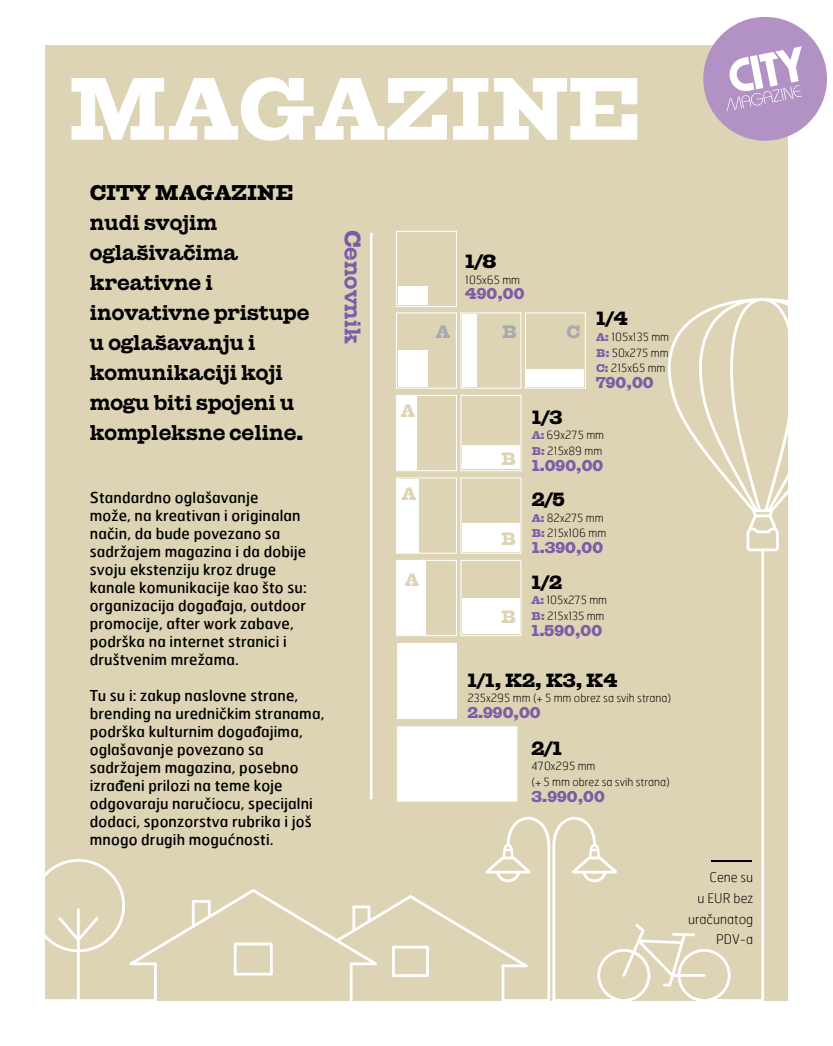
<style>
.page{position:relative;width:833px;height:1046px;background:#fff}
.page>*{position:absolute;margin:0;border:0;box-sizing:border-box;transform-origin:0 0}
.t1{font:87.88px "Giza";color:#fff}
.t2{font:100 80px "Pluto";color:#000}
.t3{font:22.5px "Giza";color:#7c5ca7}
.t4{font:21.25px/30px "Giza";color:#000}
.t5{font:19px "Giza";color:#000}
.t6{font:17.88px "Giza";color:#ddd4b5}
.t7{font:17.88px "Giza";color:#a7a9ac}
.t8{font:15.62px "Giza";letter-spacing:.005em;color:#7c5ca7}
.t9{font:15px/18px "Hermes FB";letter-spacing:.01em;color:#000}
.t10{font:100 13.25px/20.8px "Hermes FB";color:#000;text-align:right}
.t11{font:100 11.25px/15.6px "Hermes FB";color:#000}
.s1{font-family:"Giza";font-weight:400;color:#7c5ca7}
</style>
<div class="page">
<div style="left:45px;top:45px;width:743px;height:955px;background:#ddd4b5"></div>
<div style="left:396px;top:312px;width:60px;height:76px;border:1px solid #fff"></div>
<svg style="left:552px;top:298px;width:236px;height:703px"></svg>
<svg style="left:377px;top:817px;width:173px;height:184px"></svg>
<svg style="left:45px;top:435px;width:332px;height:566px"></svg>
<svg style="left:703px;top:17px;width:124px;height:124px"></svg>
<div style="left:397px;top:479px;width:22px;height:73px;background:#fff"></div>
<div style="left:397px;top:561px;width:29px;height:73px;background:#fff"></div>
<div style="left:462px;top:523px;width:57px;height:28px;background:#fff"></div>
<div style="left:462px;top:598px;width:57px;height:36px;background:#fff"></div>
<div style="left:398px;top:286px;width:29px;height:19px;background:#fff"></div>
<div style="left:396px;top:231px;width:60px;height:76px;border:1px solid #fff"></div>
<div style="left:527px;top:369px;width:57px;height:18px;background:#fff"></div>
<div style="left:398px;top:350px;width:29px;height:36px;background:#fff"></div>
<div style="left:461px;top:312px;width:60px;height:76px;border:1px solid #fff"></div>
<div style="left:525px;top:312px;width:60px;height:76px;border:1px solid #fff"></div>
<div style="left:462px;top:314px;width:15px;height:72px;background:#fff"></div>
<div style="left:397px;top:396px;width:19px;height:73px;background:#fff"></div>
<div style="left:462px;top:445px;width:57px;height:24px;background:#fff"></div>
<div style="left:396px;top:395px;width:60px;height:76px;border:1px solid #fff"></div>
<div style="left:461px;top:395px;width:60px;height:76px;border:1px solid #fff"></div>
<div style="left:396px;top:477px;width:60px;height:76px;border:1px solid #fff"></div>
<div style="left:396px;top:560px;width:60px;height:75px;border:1px solid #fff"></div>
<div style="left:461px;top:477px;width:60px;height:76px;border:1px solid #fff"></div>
<div style="left:461px;top:560px;width:60px;height:75px;border:1px solid #fff"></div>
<div style="left:397px;top:726px;width:120px;height:75px;background:#fff"></div>
<div style="left:396px;top:642px;width:60px;height:76px;background:#fff"></div>
<hr style="left:370px;top:233px;width:2px;height:566px;background:#fff">
<h1 class="t1" style="left:68px;top:59px;width:573px">MAGAZINE</h1>
<h3 class="t4" style="left:90px;top:178px;width:221px">CITY MAGAZINE nudi svojim oglašivačima kreativne i inovativne pristupe u oglašavanju i komunikaciji koji mogu biti spojeni u kompleksne celine.</h3>
<p class="t9" style="left:90px;top:488px;width:218px">Standardno oglašavanje<br>može, na kreativan i originalan način, da bude povezano sa sadržajem magazina i da dobije svoju ekstenziju kroz druge kanale komunikacije kao što su: organizacija događaja, outdoor promocije, after work zabave, podrška na internet stranici i društvenim mrežama.</p>
<p class="t9" style="left:90px;top:686px;width:236px">Tu su i: zakup naslovne strane, brending na uredničkim stranama, podrška kulturnim događajima, oglašavanje povezano sa sadržajem magazina, posebno izrađeni prilozi na teme koje odgovaraju naručiocu, specijalni dodaci, sponzorstva rubrika i još mnogo drugih mogućnosti.</p>
<h3 class="t3" style="left:366px;top:230px;width:115px;rotate:90deg">Cenovnik</h3>
<p class="t6" style="left:401px;top:401px;width:16px">A</p>
<p class="t6" style="left:402px;top:483px;width:16px">A</p>
<p class="t6" style="left:405px;top:570px;width:16px">A</p>
<p class="t5" style="left:465px;top:250px;width:32px">1/8</p>
<p class="t11" style="left:465px;top:271px;width:56px">105x65 mm</p>
<p class="t8" style="left:465px;top:285px;width:61px">490,00</p>
<p class="t7" style="left:436px;top:321px;width:16px">A</p>
<p class="t7" style="left:502px;top:321px;width:17px">B</p>
<p class="t7" style="left:566px;top:321px;width:15px">C</p>
<p class="t5" style="left:596px;top:308px;width:33px">1/4</p>
<p class="t11" style="left:596px;top:329px;width:74px;text-align:justify"><span class="s1">A:</span> 105x135 mm <span class="s1">B:</span> 50x275 mm <span class="s1">C:</span> 215x65 mm</p>
<p class="t8" style="left:596px;top:373px;width:59px">790,00</p>
<p class="t6" style="left:501px;top:448px;width:17px">B</p>
<p class="t6" style="left:501px;top:528px;width:17px">B</p>
<p class="t6" style="left:501px;top:606px;width:17px">B</p>
<p class="t5" style="left:532px;top:406px;width:32px">1/3</p>
<p class="t11" style="left:532px;top:427px;width:74px"><span class="s1">A:</span> 69x275 mm<br><span class="s1">B:</span> 215x89 mm</p>
<p class="t8" style="left:532px;top:456px;width:73px">1.090,00</p>
<p class="t5" style="left:532px;top:488px;width:34px">2/5</p>
<p class="t11" style="left:532px;top:509px;width:76px"><span class="s1">A:</span> 82x275 mm<br><span class="s1">B:</span> 215x106 mm</p>
<p class="t8" style="left:532px;top:538px;width:73px">1.390,00</p>
<p class="t5" style="left:531px;top:571px;width:32px">1/2</p>
<p class="t11" style="left:531px;top:592px;width:77px"><span class="s1">A:</span> 105x275 mm<br><span class="s1">B:</span> 215x135 mm</p>
<p class="t8" style="left:531px;top:621px;width:72px">1.590,00</p>
<p class="t5" style="left:467px;top:669px;width:151px">1/1, K2, K3, K4</p>
<p class="t11" style="left:467px;top:690px;width:205px">235x295 mm (+ 5 mm obrez sa svih strana)</p>
<p class="t8" style="left:467px;top:703px;width:75px">2.990,00</p>
<p class="t5" style="left:531px;top:737px;width:32px">2/1</p>
<p class="t11" style="left:531px;top:758px;width:140px">470x295 mm<br>(+ 5 mm obrez sa svih strana)</p>
<p class="t8" style="left:531px;top:787px;width:75px">3.990,00</p>
<h2 class="t2" style="left:699px;top:783px;width:65px">_</h2>
<p class="t10" style="left:688px;top:866px;width:66px">Cene su<br>u EUR bez uračunatog<br>PDV-a</p>
</div>
